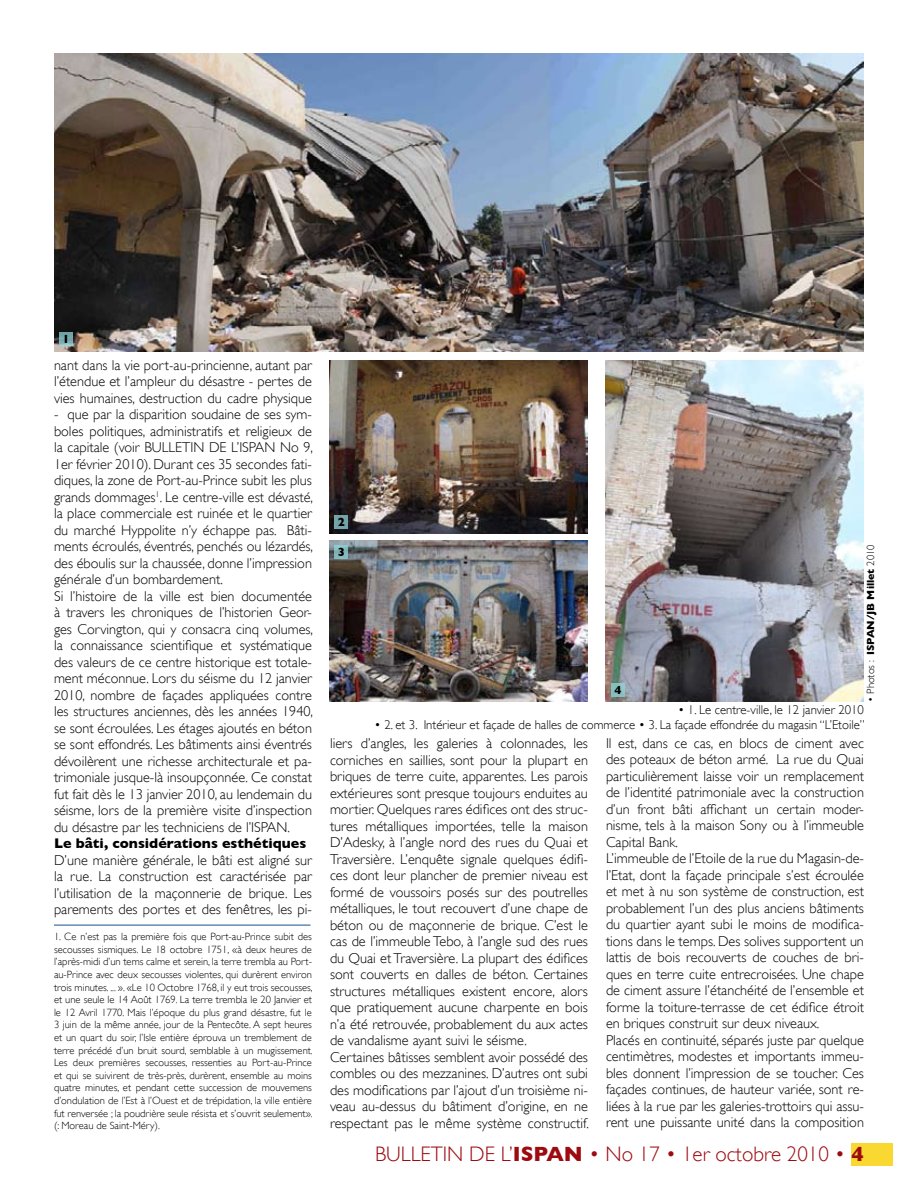
<style>
.page{position:relative;width:918px;height:1188px;background:#fff}
.page>*{position:absolute;margin:0;border:0;box-sizing:border-box;transform-origin:0 0}
.t1{font:300 21px "Gill Sans";color:#9d0a0f}
.t2{font:300 14.25px/16.5px "Gill Sans";color:#000}
.t3{font:700 14.25px "Gill Sans";color:#000}
.t4{font:300 12.75px "Gill Sans";color:#000}
.t5{font:700 12px "Gill Sans";color:#000}
.t6{font:300 10.5px/12.6px "Gill Sans";color:#000;text-align:justify}
.t7{font:700 10.5px "Gill Sans";color:#000}
.s1{font-weight:300}
.s2{font-weight:700}
</style>
<div class="page">
<div style="left:851px;top:1143px;width:42px;height:22px;background:#f9d832"></div>
<hr style="left:54px;top:925px;width:256px;height:1px;background:#16508e">
<img style="left:606px;top:360px;width:258px;height:342px">
<img style="left:54px;top:54px;width:810px;height:297px">
<img style="left:329px;top:360px;width:259px;height:173px">
<img style="left:329px;top:540px;width:259px;height:162px">
<svg style="left:59px;top:332px;width:14px;height:14px"></svg>
<div style="left:334px;top:515px;width:14px;height:13px;background:#72a3a6"></div>
<svg style="left:334px;top:545px;width:14px;height:13px"></svg>
<svg style="left:611px;top:683px;width:14px;height:14px"></svg>
<p class="t5" style="left:62px;top:332px;width:4px">1</p>
<p class="t2" style="left:54px;top:357px;width:260px;text-align:justify">nant dans la vie port-au-princienne, autant par l’étendue et l’ampleur du désastre - pertes de vies humaines, destruction du cadre physique</p>
<p class="t2" style="left:54px;top:406px;width:261px">- que par la disparition soudaine de ses sym&shy;boles politiques, administratifs et religieux de la capitale (voir BULLETIN DE L’ISPAN No 9, 1er février 2010). Durant ces 35 secondes fati&shy;diques, la zone de Port-au-Prince subit les plus grands dommages<sup>1</sup>. Le centre-ville est dévasté, la place commerciale est ruinée et le quartier du marché Hyppolite n’y échappe pas. Bâti&shy;ments écroulés, éventrés, penchés ou lézardés, des éboulis sur la chaussée, donne l’impression générale d’un bombardement.<br>Si l’histoire de la ville est bien documentée à travers les chroniques de l’historien Geor&shy;ges Corvington, qui y consacra cinq volumes, la connaissance scientifique et systématique des valeurs de ce centre historique est totale&shy;ment méconnue. Lors du séisme du 12 janvier 2010, nombre de façades appliquées contre les structures anciennes, dès les années 1940, se sont écroulées. Les étages ajoutés en béton se sont effondrés. Les bâtiments ainsi éventrés dévoilèrent une richesse architecturale et pa&shy;trimoniale jusque-là insoupçonnée. Ce constat fut fait dès le 13 janvier 2010, au lendemain du séisme, lors de la première visite d’inspection du désastre par les techniciens de l’ISPAN.</p>
<p class="t3" style="left:54px;top:835px;width:254px">Le bâti, considérations esthétiques</p>
<p class="t2" style="left:54px;top:852px;width:260px;text-align:justify">D’une manière générale, le bâti est aligné sur la rue. La construction est caractérisée par l’utilisation de la maçonnerie de brique. Les parements des portes et des fenêtres, les pi-</p>
<p class="t6" style="left:54px;top:930px;width:260px">1. Ce n’est pas la première fois que Port-au-Prince subit des secousses sismiques. Le 18 octobre 1751, «à deux heures de l’après-midi d’un tems calme et serein, la terre trembla au Port&shy;au-Prince avec deux secousses violentes, qui durèrent environ trois minutes. ... ». «Le 10 Octobre 1768, il y eut trois secousses, et une seule le 14 Août 1769. La terre trembla le 20 Janvier et le 12 Avril 1770. Mais l’époque du plus grand désastre, fut le 3 juin de la même année, jour de la Pentecôte. A sept heures et un quart du soir, l’Isle entière éprouva un tremblement de terre précédé d’un bruit sourd, semblable à un mugissement.<br>Les deux premières secousses, ressenties au Port-au-Prince et qui se suivirent de très-près, durèrent, ensemble au moins quatre minutes, et pendant cette succession de mouvemens d’ondulation de l’Est à l’Ouest et de trépidation, la ville entière fut renversée ; la poudrière seule résista et s’ouvrit seulement». (: Moreau de Saint-Méry).</p>
<p class="t5" style="left:338px;top:515px;width:9px">2</p>
<p class="t5" style="left:338px;top:545px;width:9px">3</p>
<p class="t5" style="left:614px;top:683px;width:9px">4</p>
<p class="t7" style="left:865px;top:702px;width:159px;rotate:-90deg"><span class="s1">• Photos :</span> ISPAN/JB Millet <span class="s1">2010</span></p>
<p class="t4" style="left:678px;top:702px;width:187px">• 1. Le centre-ville, le 12 janvier 2010</p>
<p class="t4" style="left:374px;top:718px;width:492px">• 2. et 3. Intérieur et façade de halles de commerce • 3. La façade effondrée du magasin “L’Etoile”</p>
<p class="t2" style="left:330px;top:735px;width:261px">liers d’angles, les galeries à colonnades, les corniches en saillies, sont pour la plupart en briques de terre cuite, apparentes. Les parois extérieures sont presque toujours enduites au mortier. Quelques rares édifices ont des struc&shy;tures métalliques importées, telle la maison D’Adesky, à l’angle nord des rues du Quai et Traversière. L’enquête signale quelques édifi&shy;ces dont leur plancher de premier niveau est formé de voussoirs posés sur des poutrelles métalliques, le tout recouvert d’une chape de béton ou de maçonnerie de brique. C’est le cas de l’immeuble Tebo, à l’angle sud des rues du Quai et Traversière. La plupart des édifices sont couverts en dalles de béton. Certaines structures métalliques existent encore, alors que pratiquement aucune charpente en bois n’a été retrouvée, probablement du aux actes de vandalisme ayant suivi le séisme.<br>Certaines bâtisses semblent avoir possédé des combles ou des mezzanines. D’autres ont subi des modifications par l’ajout d’un troisième ni&shy;veau au-dessus du bâtiment d’origine, en ne respectant pas le même système constructif.</p>
<p class="t2" style="left:606px;top:735px;width:260px">Il est, dans ce cas, en blocs de ciment avec des poteaux de béton armé. La rue du Quai particulièrement laisse voir un remplacement de l’identité patrimoniale avec la construction d’un front bâti affichant un certain moder&shy;nisme, tels à la maison Sony ou à l’immeuble Capital Bank.<br>L’immeuble de l’Etoile de la rue du Magasin-de&shy;l’Etat, dont la façade principale s’est écroulée et met à nu son système de construction, est probablement l’un des plus anciens bâtiments du quartier ayant subi le moins de modifica&shy;tions dans le temps. Des solives supportent un lattis de bois recouverts de couches de bri&shy;ques en terre cuite entrecroisées. Une chape de ciment assure l’étanchéité de l’ensemble et forme la toiture-terrasse de cet édifice étroit en briques construit sur deux niveaux.<br>Placés en continuité, séparés juste par quelque centimètres, modestes et importants immeu&shy;bles donnent l’impression de se toucher. Ces façades continues, de hauteur variée, sont re&shy;liées à la rue par les galeries-trottoirs qui assu&shy;rent une puissante unité dans la composition</p>
<h1 class="t1" style="left:375px;top:1141px;width:472px">BULLETIN DE L’<span class="s2">ISPAN</span> • No 17 • 1er octobre 2010 •</h1>
</div>
